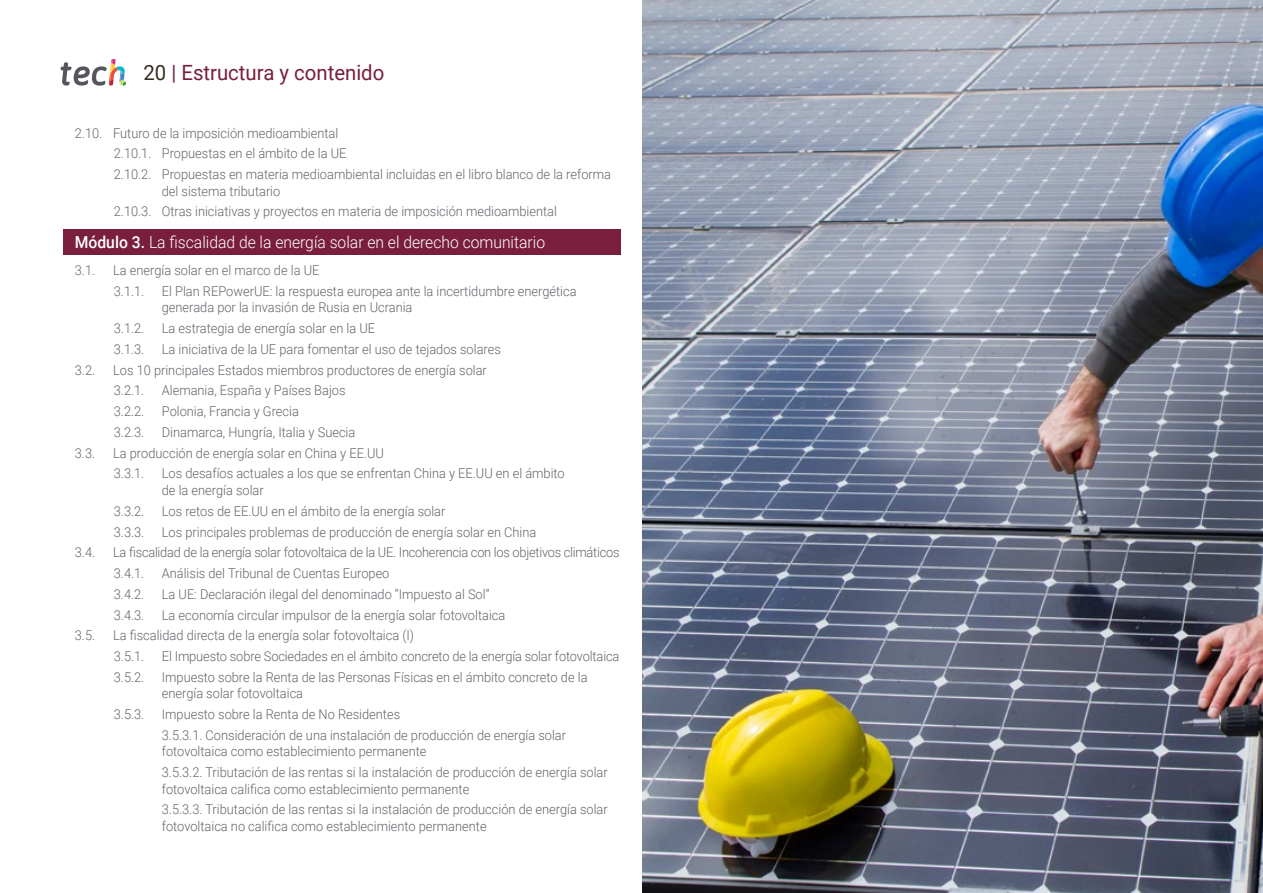
<style>
.page{position:relative;width:1263px;height:893px;background:#fff}
.page>*{position:absolute;margin:0;border:0;box-sizing:border-box;transform-origin:0 0}
.t1{font:21px "Roboto";color:#791e3c}
.t2{font:300 16.5px "Roboto";color:#fff;scale:.95 1}
.t3{font:300 13.5px/20.7px "Roboto";color:#61646a;scale:.95 1}
.t4{font:300 13.5px/20.7px "Roboto";letter-spacing:-.02em;color:#61646a;scale:.95 1}
.s1{color:#312e20}
.s2{font-weight:500}
</style>
<div class="page">
<svg style="left:61px;top:59px;width:65px;height:27px"></svg>
<div style="left:64px;top:229px;width:557px;height:25px;background:#791e3c"></div>
<img style="left:642px;top:0;width:621px;height:893px">
<h1 class="t1" style="left:144px;top:57px;width:242px"><span class="s1">20</span> | Estructura y contenido</h1>
<p class="t3" style="left:114px;top:122px;width:525px;text-indent:-39px">2.10. Futuro de la imposición medioambiental<br>2.10.1. Propuestas en el ámbito de la UE<br>2.10.2. Propuestas en materia medioambiental incluidas en el libro blanco de la reforma</p>
<p class="t3" style="left:114px;top:180px;width:468px;text-indent:48px">del sistema tributario<br>2.10.3. Otras iniciativas y proyectos en materia de imposición medioambiental</p>
<p class="t2" style="left:75px;top:231px;width:497px"><span class="s2">Módulo 3.</span> La fiscalidad de la energía solar en el derecho comunitario</p>
<p class="t3" style="left:75px;top:260px;width:23px">3.1.</p>
<p class="t3" style="left:113px;top:260px;width:219px">La energía solar en el marco de la UE<br>3.1.1.</p>
<p class="t3" style="left:162px;top:282px;width:438px;line-height:16.5px">El Plan REPowerUE: la respuesta europea ante la incertidumbre energética generada por la invasión de Rusia en Ucrania</p>
<p class="t3" style="left:114px;top:318px;width:34px">3.1.2.</p>
<p class="t3" style="left:162px;top:318px;width:226px">La estrategia de energía solar en la UE</p>
<p class="t3" style="left:114px;top:338px;width:34px">3.1.3.</p>
<p class="t3" style="left:162px;top:338px;width:358px">La iniciativa de la UE para fomentar el uso de tejados solares</p>
<p class="t3" style="left:75px;top:359px;width:23px">3.2.</p>
<p class="t3" style="left:113px;top:359px;width:395px">Los 10 principales Estados miembros productores de energía solar<br>3.2.1.</p>
<p class="t3" style="left:162px;top:380px;width:195px">Alemania, España y Países Bajos</p>
<p class="t3" style="left:114px;top:401px;width:34px">3.2.2.</p>
<p class="t3" style="left:162px;top:401px;width:146px">Polonia, Francia y Grecia</p>
<p class="t3" style="left:114px;top:421px;width:34px">3.2.3.</p>
<p class="t3" style="left:162px;top:421px;width:205px">Dinamarca, Hungría, Italia y Suecia</p>
<p class="t3" style="left:75px;top:442px;width:23px">3.3.</p>
<p class="t3" style="left:113px;top:442px;width:287px">La producción de energía solar en China y EE.UU<br>3.3.1.</p>
<p class="t3" style="left:162px;top:465px;width:426px;line-height:16.5px">Los desafíos actuales a los que se enfrentan China y EE.UU en el ámbito de la energía solar</p>
<p class="t3" style="left:114px;top:500px;width:34px">3.3.2.</p>
<p class="t3" style="left:162px;top:500px;width:300px">Los retos de EE.UU en el ámbito de la energía solar</p>
<p class="t3" style="left:114px;top:521px;width:34px">3.3.3.</p>
<p class="t3" style="left:162px;top:521px;width:396px">Los principales problemas de producción de energía solar en China</p>
<p class="t3" style="left:75px;top:542px;width:23px">3.4.</p>
<p class="t4" style="left:113px;top:542px;width:535px">La fiscalidad de la energía solar fotovoltaica de la UE. Incoherencia con los objetivos climáticos<br>3.4.1.</p>
<p class="t3" style="left:162px;top:562px;width:241px">Análisis del Tribunal de Cuentas Europeo</p>
<p class="t3" style="left:114px;top:583px;width:34px">3.4.2.</p>
<p class="t3" style="left:162px;top:583px;width:346px">La UE: Declaración ilegal del denominado “Impuesto al Sol”</p>
<p class="t3" style="left:114px;top:604px;width:34px">3.4.3.</p>
<p class="t3" style="left:162px;top:604px;width:363px">La economía circular impulsor de la energía solar fotovoltaica</p>
<p class="t3" style="left:75px;top:625px;width:23px">3.5.</p>
<p class="t3" style="left:113px;top:625px;width:318px">La fiscalidad directa de la energía solar fotovoltaica (I)<br>3.5.1.</p>
<p class="t3" style="left:162px;top:645px;width:483px">El Impuesto sobre Sociedades en el ámbito concreto de la energía solar fotovoltaica</p>
<p class="t3" style="left:114px;top:666px;width:34px">3.5.2.</p>
<p class="t3" style="left:162px;top:668px;width:450px;line-height:16.5px">Impuesto sobre la Renta de las Personas Físicas en el ámbito concreto de la energía solar fotovoltaica</p>
<p class="t3" style="left:114px;top:703px;width:34px">3.5.3.</p>
<p class="t3" style="left:162px;top:703px;width:427px">Impuesto sobre la Renta de No Residentes<br>3.5.3.1. Consideración de una instalación de producción de energía solar</p>
<p class="t3" style="left:162px;top:741px;width:471px">fotovoltaica como establecimiento permanente<br>3.5.3.2. Tributación de las rentas si la instalación de producción de energía solar</p>
<p class="t3" style="left:162px;top:778px;width:471px">fotovoltaica califica como establecimiento permanente<br>3.5.3.3. Tributación de las rentas si la instalación de producción de energía solar</p>
<p class="t3" style="left:162px;top:815px;width:343px">fotovoltaica no califica como establecimiento permanente</p>
</div>
